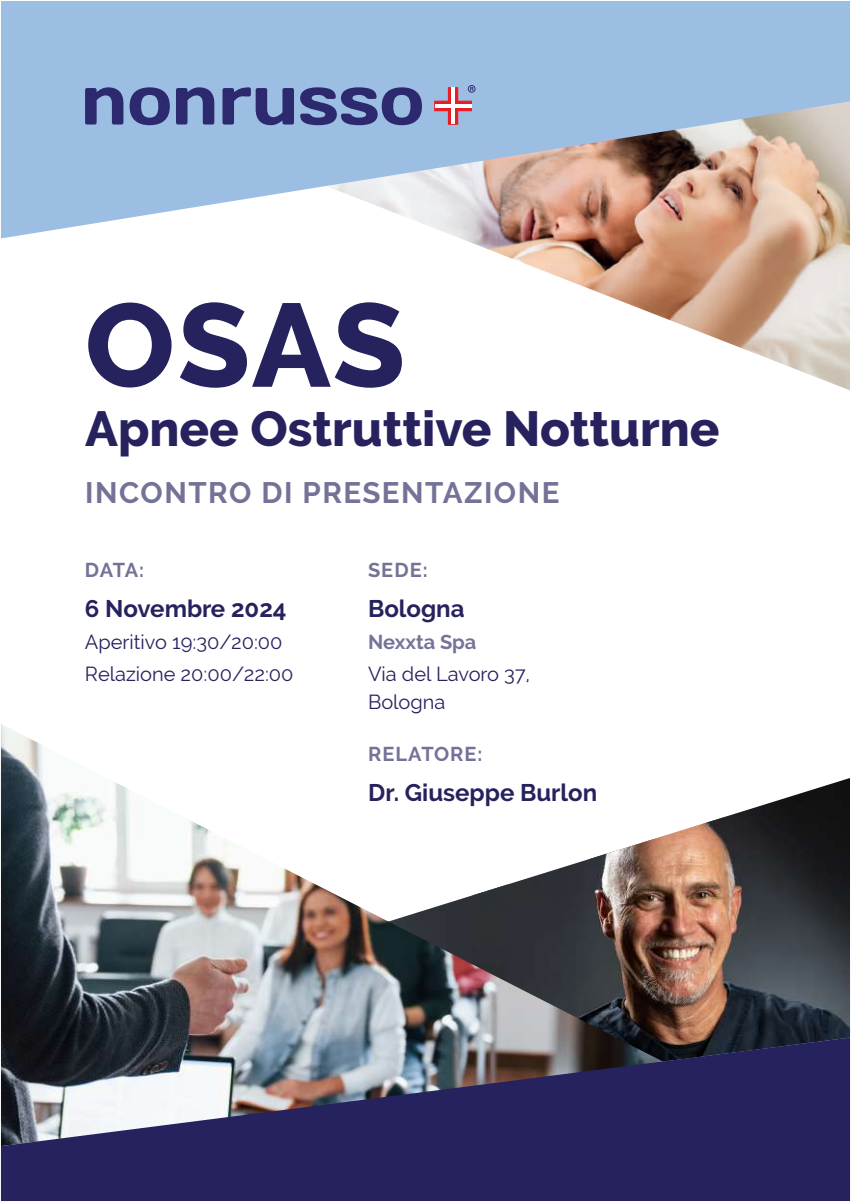
<style>
.page{position:relative;width:851px;height:1202px;background:#fff}
.page>*{position:absolute;margin:0;border:0;box-sizing:border-box;transform-origin:0 0}
.t1{font:800 118px "Raleway";color:#26225e}
.t2{font:800 49.2px "Raleway";color:#26225e}
.t3{font:700 29.4px "Raleway";letter-spacing:.05em;color:#737297}
.t4{font:700 24px "Raleway";color:#26225e}
.t5{font:20px/28px "Raleway";color:#26225e}
.t6{font:700 20px "Raleway";letter-spacing:.05em;color:#737297}
.t7{font:700 20px "Raleway";color:#747399}
</style>
<div class="page">
<img style="left:460px;top:238px;width:389px;height:152px">
<svg style="left:1px;top:1px;width:848px;height:237px;background:#adbdd3"></svg>
<svg style="left:85px;top:87px;width:38px;height:38px"></svg>
<svg style="left:129px;top:87px;width:41px;height:38px;background:#59659d"></svg>
<svg style="left:176px;top:87px;width:38px;height:38px"></svg>
<svg style="left:222px;top:87px;width:72px;height:38px;background:#5e6ca3"></svg>
<svg style="left:300px;top:87px;width:122px;height:38px;background:#59669d"></svg>
<svg style="left:434px;top:85px;width:41px;height:40px"></svg>
<img style="left:670px;top:778px;width:179px;height:259px">
<img style="left:1px;top:724px;width:669px;height:313px">
<svg style="left:1px;top:1037px;width:848px;height:164px;background:#43416b"></svg>
<h1 class="t1" style="left:85px;top:278px;width:321px">OSAS</h1>
<h2 class="t2" style="left:85px;top:400px;width:636px">Apnee Ostruttive Notturne</h2>
<h3 class="t3" style="left:85px;top:476px;width:476px">INCONTRO DI PRESENTAZIONE</h3>
<p class="t6" style="left:85px;top:559px;width:61px">DATA:</p>
<p class="t4" style="left:85px;top:595px;width:203px">6 Novembre 2024</p>
<p class="t5" style="left:85px;top:626px;width:210px;line-height:32px">Aperitivo 19:30/20:00<br>Relazione 20:00/22:00</p>
<p class="t6" style="left:368px;top:559px;width:61px">SEDE:</p>
<p class="t4" style="left:368px;top:595px;width:98px">Bologna</p>
<p class="t7" style="left:368px;top:631px;width:110px">Nexxta Spa</p>
<p class="t5" style="left:368px;top:660px;width:163px">Via del Lavoro 37,<br>Bologna</p>
<p class="t6" style="left:368px;top:743px;width:116px">RELATORE:</p>
<p class="t4" style="left:368px;top:779px;width:230px">Dr. Giuseppe Burlon</p>
</div>
